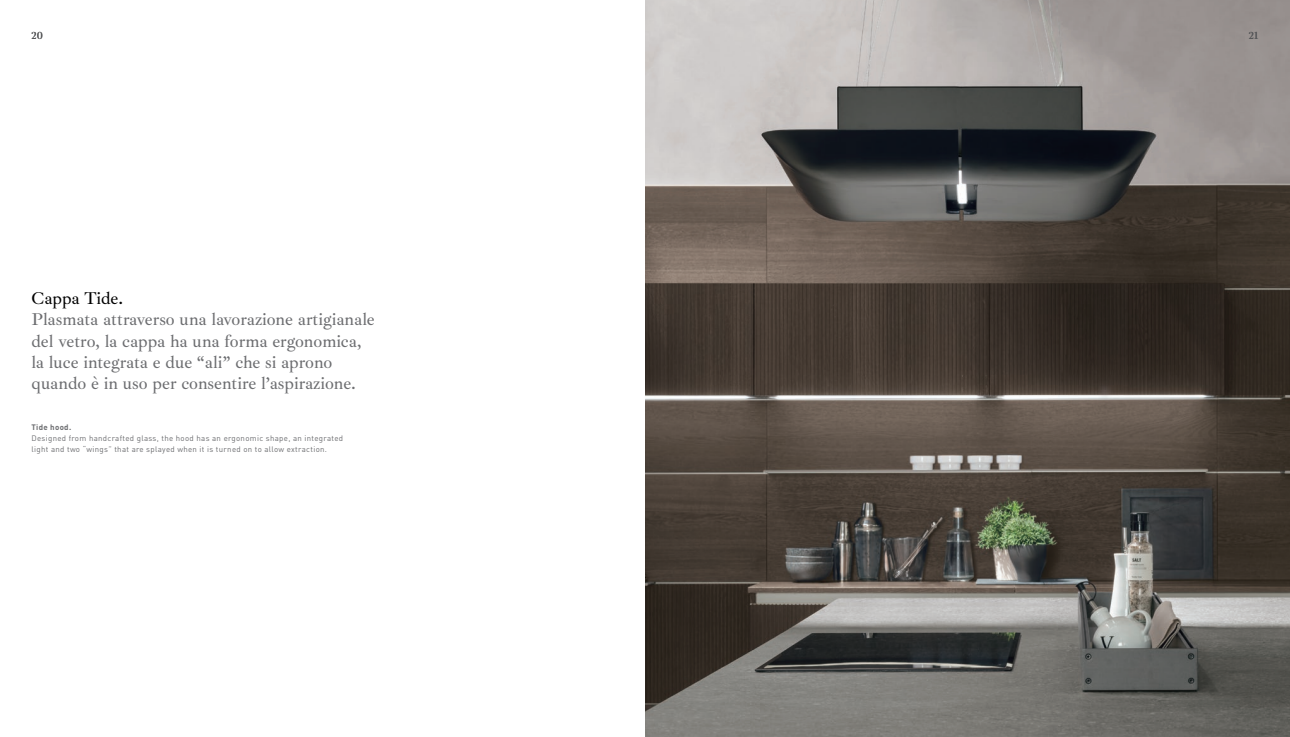
<style>
.page{position:relative;width:1290px;height:737px;background:#fff}
.page>*{position:absolute;margin:0;border:0;box-sizing:border-box;transform-origin:0 0}
.t1{font:500 17.5px/21px "Ibarra Real Nova";color:#6c6d70}
.t2{font:500 17.5px "Ibarra Real Nova";letter-spacing:-.01em;color:#000}
.t3{font:500 10.5px "Ibarra Real Nova";color:#57585a}
.t4{font:7.88px/11.4px "DIN";letter-spacing:.04em;color:#6c6d70}
.t5{font:700 7.88px "DIN";letter-spacing:.04em;color:#6c6d70}
</style>
<div class="page">
<img style="left:645px;top:0;width:645px;height:737px">
<p class="t3" style="left:32px;top:30px;width:13px">20</p>
<p class="t2" style="left:32px;top:289px;width:93px">Cappa Tide.</p>
<p class="t1" style="left:32px;top:309px;width:345px">Plasmata attraverso una lavorazione artigianale del vetro, la cappa ha una forma ergonomica, la luce integrata e due “ali” che si aprono quando è in uso per consentire l’aspirazione.</p>
<p class="t5" style="left:32px;top:421px;width:41px">Tide hood.</p>
<p class="t4" style="left:32px;top:432px;width:313px">Designed from handcrafted glass, the hood has an ergonomic shape, an integrated light and two “wings” that are splayed when it is turned on to allow extraction.</p>
<p class="t3" style="left:1249px;top:30px;width:11px">21</p>
</div>
